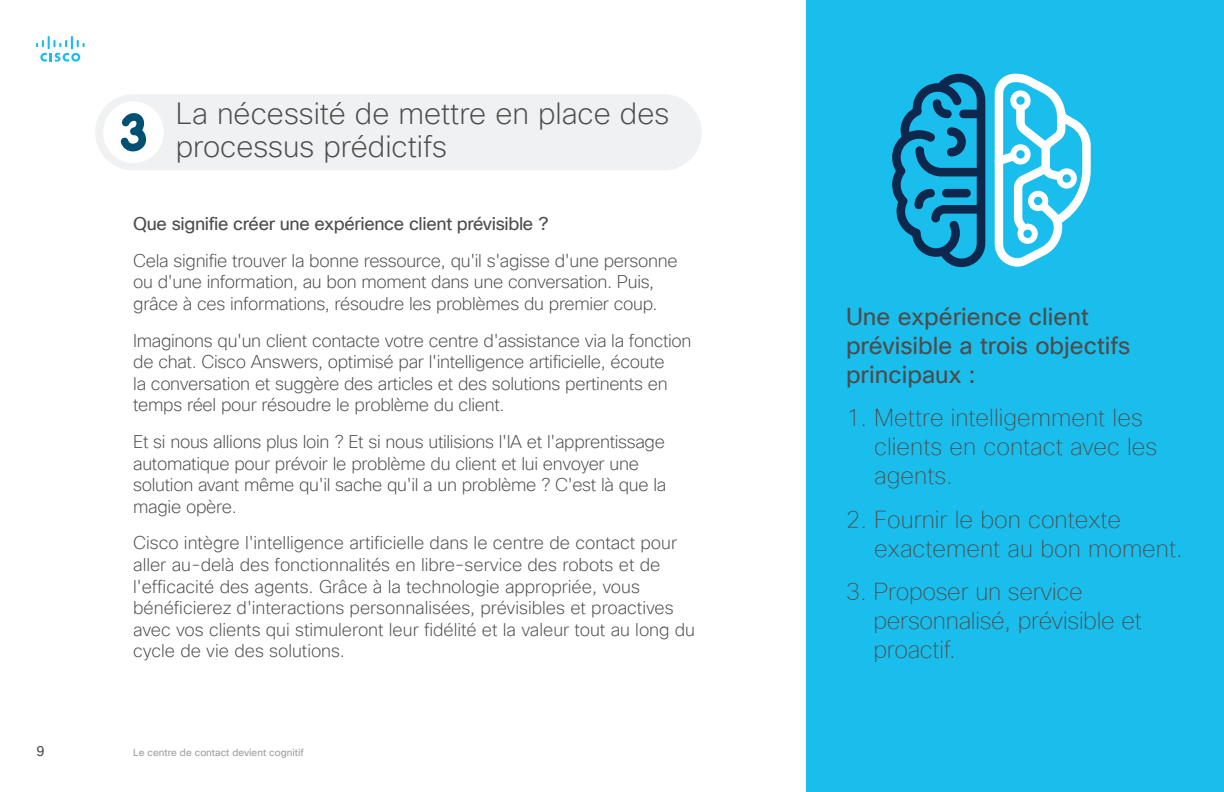
<style>
.page{position:relative;width:1224px;height:792px;background:#fff}
.page>*{position:absolute;margin:0;border:0;box-sizing:border-box;transform-origin:0 0}
.t1{font:200 30px/33px "Cisco Sans TT";color:#4d4c4c}
.t2{font:100 24px/28.8px "Cisco Sans TT";color:#4d4c4c}
.t3{font:24px/28.8px "Cisco Sans TT";color:#4d4c4c}
.t4{font:200 18px/21.6px "Cisco Sans TT";letter-spacing:-.02em;color:#4d4c4c}
.t5{font:18px "Cisco Sans TT";letter-spacing:-.02em;color:#4d4c4c}
.t6{font:14px "Cisco Sans TT";color:#4d4c4c}
.t7{font:10px "Cisco Sans TT";color:#9e9ea2}
</style>
<div class="page">
<svg style="left:36px;top:36px;width:49px;height:26px"></svg>
<div style="left:806px;top:0;width:418px;height:792px;background:#1abeed"></div>
<div style="left:95px;top:94px;width:607px;height:76px;background:#f0f1f2;border-radius:38px"></div>
<div style="left:103px;top:101px;width:61px;height:62px;background:#fff;border-radius:50%"></div>
<svg style="left:120px;top:113px;width:26px;height:38px"></svg>
<svg style="left:892px;top:74px;width:93px;height:193px"></svg>
<svg style="left:994px;top:74px;width:97px;height:193px"></svg>
<p class="t1" style="left:176px;top:98px;width:495px">La nécessité de mettre en place des processus prédictifs</p>
<p class="t5" style="left:133px;top:212px;width:417px">Que signifie créer une expérience client prévisible ?</p>
<p class="t4" style="left:133px;top:250px;width:546px">Cela signifie trouver la bonne ressource, qu'il s'agisse d'une personne ou d'une information, au bon moment dans une conversation. Puis, grâce à ces informations, résoudre les problèmes du premier coup.</p>
<p class="t4" style="left:133px;top:330px;width:560px">Imaginons qu'un client contacte votre centre d'assistance via la fonction de chat. Cisco Answers, optimisé par l'intelligence artificielle, écoute<br>la conversation et suggère des articles et des solutions pertinents en temps réel pour résoudre le problème du client.</p>
<p class="t4" style="left:133px;top:431px;width:535px">Et si nous allions plus loin ? Et si nous utilisions l'IA et l'apprentissage automatique pour prévoir le problème du client et lui envoyer une solution avant même qu'il sache qu'il a un problème ? C'est là que la magie opère.</p>
<p class="t4" style="left:133px;top:533px;width:563px">Cisco intègre l'intelligence artificielle dans le centre de contact pour aller au-delà des fonctionnalités en libre-service des robots et de l'efficacité des agents. Grâce à la technologie appropriée, vous bénéficierez d'interactions personnalisées, prévisibles et proactives avec vos clients qui stimuleront leur fidélité et la valeur tout au long du cycle de vie des solutions.</p>
<p class="t6" style="left:36px;top:742px;width:10px">9</p>
<p class="t7" style="left:133px;top:746px;width:172px">Le centre de contact devient cognitif</p>
<p class="t3" style="left:846px;top:303px;width:286px">Une expérience client prévisible a trois objectifs principaux :</p>
<p class="t2" style="left:874px;top:404px;width:285px;text-indent:-28px">1. Mettre intelligemment les clients en contact avec les agents.</p>
<p class="t2" style="left:874px;top:506px;width:310px;text-indent:-28px">2. Fournir le bon contexte exactement au bon moment.</p>
<p class="t2" style="left:873px;top:578px;width:270px;text-indent:-27px">3. Proposer un service personnalisé, prévisible et proactif.</p>
</div>
